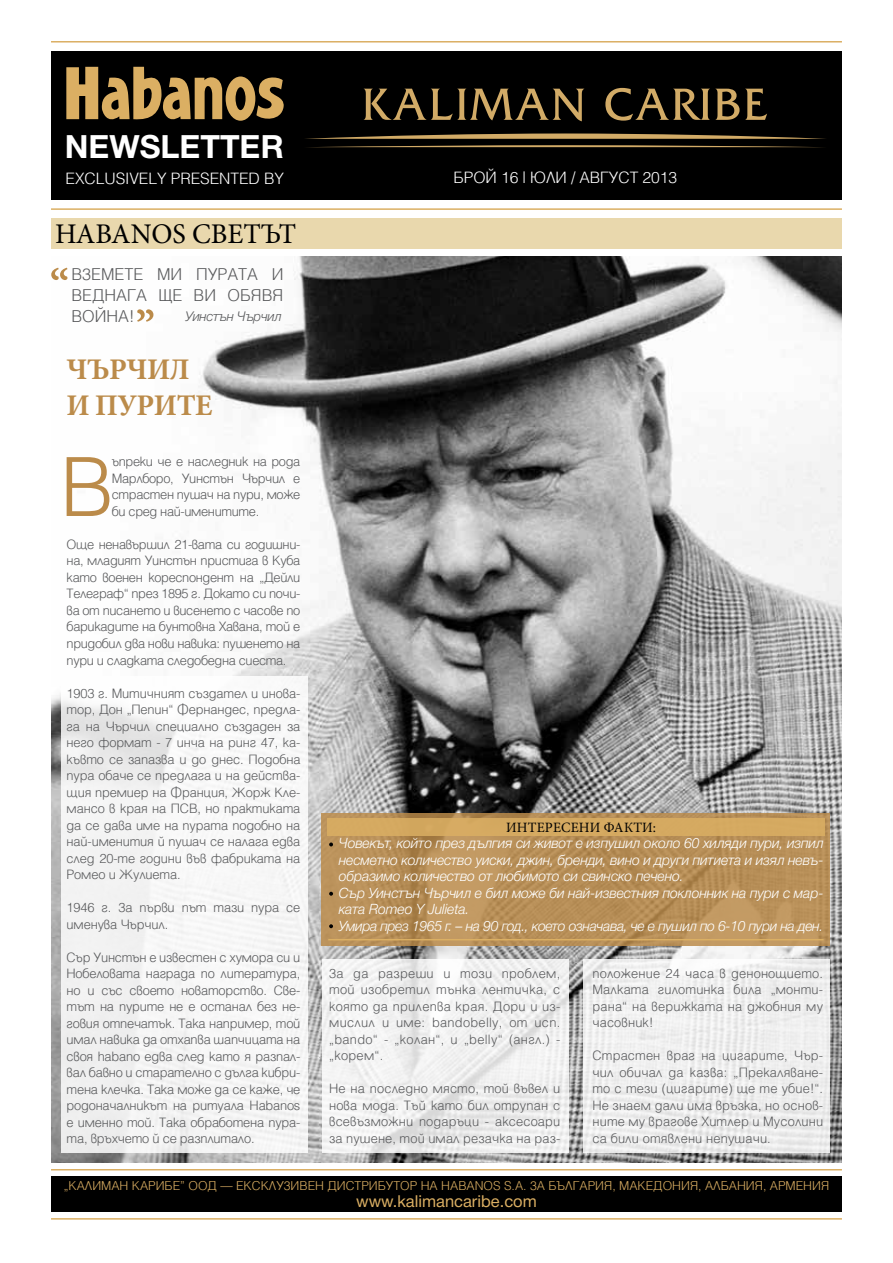
<style>
.page{position:relative;width:893px;height:1263px;background:#fff}
.page>*{position:absolute;margin:0;border:0;box-sizing:border-box;transform-origin:0 0}
.t1{font:300 89.85px "Helv Cyr";color:#bb8b4a}
.t2{font:32.1px "Helvetica 7 Bold";color:#fff}
.t3{font:700 30px/36px "Minion Pro";letter-spacing:-.015em;color:#bb8b4a}
.t4{font:28.5px "Minion Pro";color:#000}
.t5{font:300 18px/21px "Helv Cyr";color:#58595b}
.t6{font:300 17.25px "Helv Cyr";letter-spacing:-.005em;color:#fff}
.t7{font:16.5px "Helvetica 5 Normal";color:#dbaf63}
.t8{font:300 14.25px/16.5px "Helv Cyr";letter-spacing:-.01em;color:#58595b;text-align:justify}
.t9{font:14.25px/16.5px "Helvetica 4 Light Italic";letter-spacing:-.01em;color:#fff}
.t10{font:14.25px "Minion Pro";letter-spacing:.01em;color:#000}
.t11{font:300 13.5px "Helv Cyr";color:#dbaf63}
.t12{font:13.5px "Helvetica 4 Light Italic";letter-spacing:-.015em;color:#58595b}
</style>
<div class="page">
<img style="left:51px;top:256px;width:791px;height:907px">
<svg style="left:322px;top:813px;width:508px;height:133px;background:#b88f58"></svg>
<div style="left:327px;top:818px;width:497px;height:18px;background:#dbaf63"></div>
<svg style="left:322px;top:959px;width:247px;height:193px;fill:#f1f1f1"></svg>
<div style="left:61px;top:676px;width:246px;height:476px;background:#f5f5f5"></div>
<div style="left:51px;top:1177px;width:791px;height:35px;background:#000"></div>
<div style="left:51px;top:51px;width:791px;height:149px;background:#000"></div>
<hr style="left:51px;top:208px;width:791px;height:2px;background:#dbaf63">
<hr style="left:51px;top:41px;width:791px;height:2px;background:#dbaf63">
<hr style="left:51px;top:1169px;width:791px;height:1px;background:#dbaf63">
<hr style="left:51px;top:1218px;width:791px;height:1px;background:#dbaf63">
<div style="left:51px;top:218px;width:791px;height:31px;background:#e9d8ad"></div>
<svg style="left:66px;top:67px;width:218px;height:54px"></svg>
<svg style="left:305px;top:88px;width:521px;height:59px"></svg>
<div style="left:583px;top:959px;width:247px;height:193px;background:#efefef"></div>
<svg style="left:137px;top:309px;width:16px;height:13px"></svg>
<svg style="left:51px;top:268px;width:17px;height:12px"></svg>
<svg style="left:329px;top:842px;width:4px;height:4px"></svg>
<svg style="left:329px;top:892px;width:4px;height:4px"></svg>
<svg style="left:329px;top:924px;width:4px;height:4px"></svg>
<hr style="left:328px;top:939px;width:495px;height:1px;background:#dbaf63">
<h2 class="t2" style="left:65px;top:129px;width:220px">NEWSLETTER</h2>
<p class="t6" style="left:66px;top:169px;width:220px">EXCLUSIVELY PRESENTED BY</p>
<p class="t6" style="left:454px;top:168px;width:167px">БРОЙ 16 | ЮЛИ / АВГУСТ</p>
<p class="t6" style="left:643px;top:168px;width:36px">2013</p>
<h3 class="t4" style="left:55px;top:215px;width:174px">HABANOS СВЕТЪТ</h3>
<p class="t5" style="left:71px;top:263px;width:211px">ВЗЕМЕТЕ МИ ПУРАТА И<br>ВЕДНАГА ЩЕ ВИ</p>
<p class="t5" style="left:228px;top:284px;width:57px">ОБЯВЯ</p>
<p class="t5" style="left:71px;top:305px;width:64px">ВОЙНА!</p>
<p class="t12" style="left:185px;top:309px;width:98px">Уинстън Чърчил</p>
<h3 class="t3" style="left:67px;top:351px;width:147px">Чърчил и пурите</h3>
<h1 class="t1" style="left:60px;top:440px;width:55px">В</h1>
<p class="t8" style="left:112px;top:453px;width:190px">ЪПРЕКИ ЧЕ Е НАСЛЕДНИК НА РОДА МАРЛБОРО, УИНСТЪН ЧЪРЧИЛ Е СТРАСТЕН ПУШАЧ НА ПУРИ, МОЖЕ БИ СРЕД НАЙ-ИМЕНИТИТЕ.</p>
<p class="t8" style="left:67px;top:536px;width:235px">ОЩЕ НЕНАВЪРШИЛ 21-ВАТА СИ ГОДИШНИ-НА, МЛАДИЯТ УИНСТЪН ПРИСТИГА В КУБА КАТО ВОЕНЕН КОРЕСПОНДЕНТ НА „ДЕЙЛИ ТЕЛЕГРАФ“ ПРЕЗ 1895 Г. ДОКАТО СИ ПОЧИ-ВА ОТ ПИСАНЕТО И ВИСЕНЕТО С ЧАСОВЕ ПО БАРИКАДИТЕ НА БУНТОВНА ХАВАНА, ТОЙ Е ПРИДОБИЛ ДВА НОВИ НАВИКА: ПУШЕНЕТО НА ПУРИ И СЛАДКАТА СЛЕДОБЕДНА СИЕСТА.</p>
<p class="t8" style="left:67px;top:684px;width:235px">1903 Г. МИТИЧНИЯТ СЪЗДАТЕЛ И ИНОВА-ТОР, ДОН „ПЕПИН“ ФЕРНАНДЕС, ПРЕДЛА-ГА НА ЧЪРЧИЛ СПЕЦИАЛНО СЪЗДАДЕН ЗА НЕГО ФОРМАТ - 7 ИНЧА НА РИНГ 47, КА-КЪВТО СЕ ЗАПАЗВА И ДО ДНЕС. ПОДОБНА ПУРА ОБАЧЕ СЕ ПРЕДЛАГА И НА ДЕЙСТВА-ЩИЯ ПРЕМИЕР НА ФРАНЦИЯ, ЖОРЖ КЛЕ-МАНСО В КРАЯ НА ПСВ, НО ПРАКТИКАТА ДА СЕ ДАВА ИМЕ НА ПУРАТА ПОДОБНО НА НАЙ-ИМЕНИТИЯ Й ПУШАЧ СЕ НАЛАГА ЕДВА СЛЕД 20-ТЕ ГОДИНИ ВЪВ ФАБРИКАТА НА РОМЕО И ЖУЛИЕТА.</p>
<p class="t8" style="left:67px;top:899px;width:235px">1946 Г. ЗА ПЪРВИ ПЪТ ТАЗИ ПУРА СЕ<br>ИМЕНУВА ЧЪРЧИЛ.</p>
<p class="t8" style="left:67px;top:949px;width:235px">СЪР УИНСТЪН Е ИЗВЕСТЕН С ХУМОРА СИ И НОБЕЛОВАТА НАГРАДА ПО ЛИТЕРАТУРА, НО И СЪС СВОЕТО НОВАТОРСТВО. СВЕ-ТЪТ НА ПУРИТЕ НЕ Е ОСТАНАЛ БЕЗ НЕ-ГОВИЯ ОТПЕЧАТЪК. ТАКА НАПРИМЕР, ТОЙ ИМАЛ НАВИКА ДА ОТХАПВА ШАПЧИЦАТА НА СВОЯ HABANO ЕДВА СЛЕД КАТО Я РАЗПАЛ-ВАЛ БАВНО И СТАРАТЕЛНО С ДЪЛГА КИБРИ-ТЕНА КЛЕЧКА. ТАКА МОЖЕ ДА СЕ КАЖЕ, ЧЕ РОДОНАЧАЛНИКЪТ НА РИТУАЛА HABANOS Е ИМЕННО ТОЙ. ТАКА ОБРАБОТЕНА ПУРА-ТА, ВРЪХЧЕТО Й СЕ РАЗПЛИТАЛО.</p>
<p class="t10" style="left:506px;top:817px;width:21px">ИНТЕРЕ</p>
<p class="t10" style="left:561px;top:817px;width:97px">СЕНИ ФАКТИ:</p>
<p class="t9" style="left:339px;top:835px;width:486px">Човекът, който през дългия си живот е изпушил около 60 хиляди пури, изпил несметно количество уиски, джин, бренди, вино и други питиета и изял невъ&shy;образимо количество от любимото си свинско печено.<br>Сър Уинстън Чърчил е бил може би най-известния поклонник на пури с мар&shy;ката Romeo Y Julieta.<br>Умира през 1965 г. – на 90 год., което означава, че е пушил по 6-10 пури на ден.</p>
<p class="t8" style="left:329px;top:965px;width:233px">ЗА ДА РАЗРЕШИ И ТОЗИ ПРОБЛЕМ, ТОЙ ИЗОБРЕТИЛ ТЪНКА ЛЕНТИЧКА, С КОЯТО ДА ПРИЛЕПВА КРАЯ. ДОРИ И ИЗ-МИСЛИЛ И ИМЕ: BANDOBELLY, ОТ ИСП. „BANDO“ - „КОЛАН“, И „BELLY“ (АНГЛ.) - „КОРЕМ“.</p>
<p class="t8" style="left:329px;top:1080px;width:233px">НЕ НА ПОСЛЕДНО МЯСТО, ТОЙ ВЪВЕЛ И НОВА МОДА. ТЪЙ КАТО БИЛ ОТРУПАН С ВСЕВЪЗМОЖНИ ПОДАРЪЦИ - АКСЕСОАРИ ЗА ПУШЕНЕ, ТОЙ ИМАЛ РЕЗАЧКА НА РАЗ-</p>
<p class="t8" style="left:592px;top:965px;width:232px">ПОЛОЖЕНИЕ 24 ЧАСА В ДЕНОНОЩИЕТО.<br>МАЛКАТА ГИЛОТИНКА БИЛА „МОНТИ-РАНА“ НА ВЕРИЖКАТА НА ДЖОБНИЯ МУ ЧАСОВНИК!</p>
<p class="t8" style="left:592px;top:1047px;width:232px">СТРАСТЕН ВРАГ НА ЦИГАРИТЕ, ЧЪР-ЧИЛ ОБИЧАЛ ДА КАЗВА: „ПРЕКАЛЯВАНЕ-ТО С ТЕЗИ (ЦИГАРИТЕ) ЩЕ ТЕ УБИЕ!“.<br>НЕ ЗНАЕМ ДАЛИ ИМА ВРЪЗКА, НО ОСНОВ-НИТЕ МУ ВРАГОВЕ ХИТЛЕР И МУСОЛИНИ СА БИЛИ ОТЯВЛЕНИ НЕПУШАЧИ.</p>
<p class="t11" style="left:64px;top:1179px;width:94px">„КАЛИ МАН КАРИБ</p>
<p class="t11" style="left:173px;top:1179px;width:73px">Е” ООД – ЕКСКЛУЗИВ</p>
<p class="t11" style="left:308px;top:1179px;width:29px">ЕН ДИСТРИБУТ</p>
<p class="t11" style="left:400px;top:1179px;width:430px">ОР НА HABANOS S.A. ЗА БЪЛГАРИЯ, МАКЕДОНИЯ, АЛБАНИЯ, АРМЕНИЯ</p>
<p class="t7" style="left:356px;top:1192px;width:182px">www.kalimancaribe.com</p>
</div>
